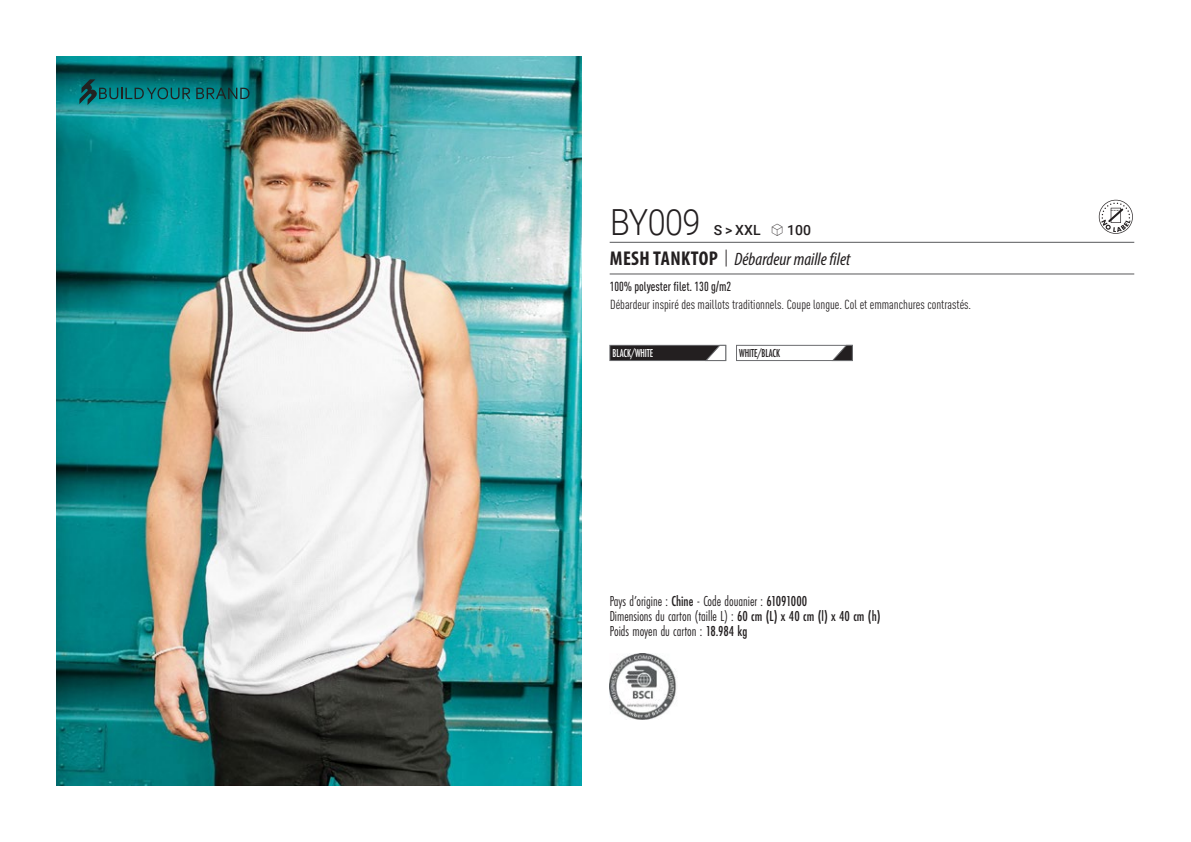
<style>
.page{position:relative;width:1191px;height:842px;background:#fff}
.page>*{position:absolute;margin:0;border:0;box-sizing:border-box;transform-origin:0 0}
.t1{font:300 36px "Roboto";letter-spacing:-.015em;color:#231f20;scale:.9 1}
.t2{font:italic 18px "Myriad Variable Concept";color:#231f20}
.t3{font:15px "Futura PT Cond";color:#231f20;scale:.95 1}
.t4{font:500 14px "Roboto";letter-spacing:.005em;color:#231f20}
.t5{font:condensed 13px "DIN Pro";color:#231f20}
.grammage_2020{font:500 condensed 13px "DIN Pro";color:#231f20;scale:.95 1}
.Coloris_nuancier{font:500 12px "Futura PT Cond";letter-spacing:-.01em;color:#fff;scale:.9 1}
.Coloris_nuancier-2{font:500 12px "Futura PT Cond";letter-spacing:-.01em;color:#231f20;scale:.9 1}
.s1{font-family:"Linotype Shapeshifter";font-weight:400;font-size:16px}
.s2{font-family:"Myriad Pro";font-weight:700;font-style:normal;font-stretch:condensed;font-size:20px}
.s3{font-family:"Roboto Condensed";font-weight:300;font-style:normal;font-size:20px}
.s4{font-weight:500}
</style>
<div class="page">
<img style="left:57px;top:57px;width:524px;height:728px">
<svg style="left:196px;top:88px;width:53px;height:11px"></svg>
<svg style="left:79px;top:79px;width:111px;height:26px;background:#087679"></svg>
<div style="left:610px;top:345px;width:115px;height:16px;background:#231f20"></div>
<div style="left:609px;top:345px;width:117px;height:16px;border:1px solid #6c6d70"></div>
<svg style="left:705px;top:345px;width:21px;height:16px"></svg>
<div style="left:736px;top:345px;width:116px;height:16px;background:#fff;border:1px solid #6c6d70"></div>
<svg style="left:832px;top:345px;width:20px;height:16px"></svg>
<svg style="left:1098px;top:200px;width:34px;height:34px"></svg>
<img style="left:609px;top:654px;width:68px;height:66px">
<hr style="left:609px;top:242px;width:525px;height:1px;background:#57585a">
<hr style="left:609px;top:274px;width:525px;height:1px;background:#57585a">
<p class="t1" style="left:610px;top:197px;width:102px">BY009</p>
<p class="t4" style="left:713px;top:220px;width:99px">S &gt; XXL <span class="s1">S</span> 100</p>
<p class="t2" style="left:610px;top:249px;width:242px"><span class="s2">MESH TANKTOP</span> <span class="s3">|</span> Débardeur maille filet</p>
<p class="grammage_2020" style="left:609px;top:277px;width:129px">100% polyester filet. 130 g/m2</p>
<p class="t5" style="left:610px;top:295px;width:362px">Débardeur inspiré des maillots traditionnels. Coupe longue. Col et emmanchures contrastés.</p>
<p class="Coloris_nuancier" style="left:612px;top:346px;width:47px">BLACK/WHITE</p>
<p class="Coloris_nuancier-2" style="left:739px;top:346px;width:47px">WHITE/BLACK</p>
<p class="t3" style="left:609px;top:592px;width:209px">Pays d’origine : <span class="s4">Chine</span> - Code douanier : <span class="s4">61091000</span></p>
<p class="t3" style="left:609px;top:607px;width:287px">Dimensions du carton (taille L) : <span class="s4">60 cm (L) x 40 cm (l) x 40 cm (h)</span></p>
<p class="t3" style="left:609px;top:622px;width:146px">Poids moyen du carton : <span class="s4">18.984 kg</span></p>
</div>
